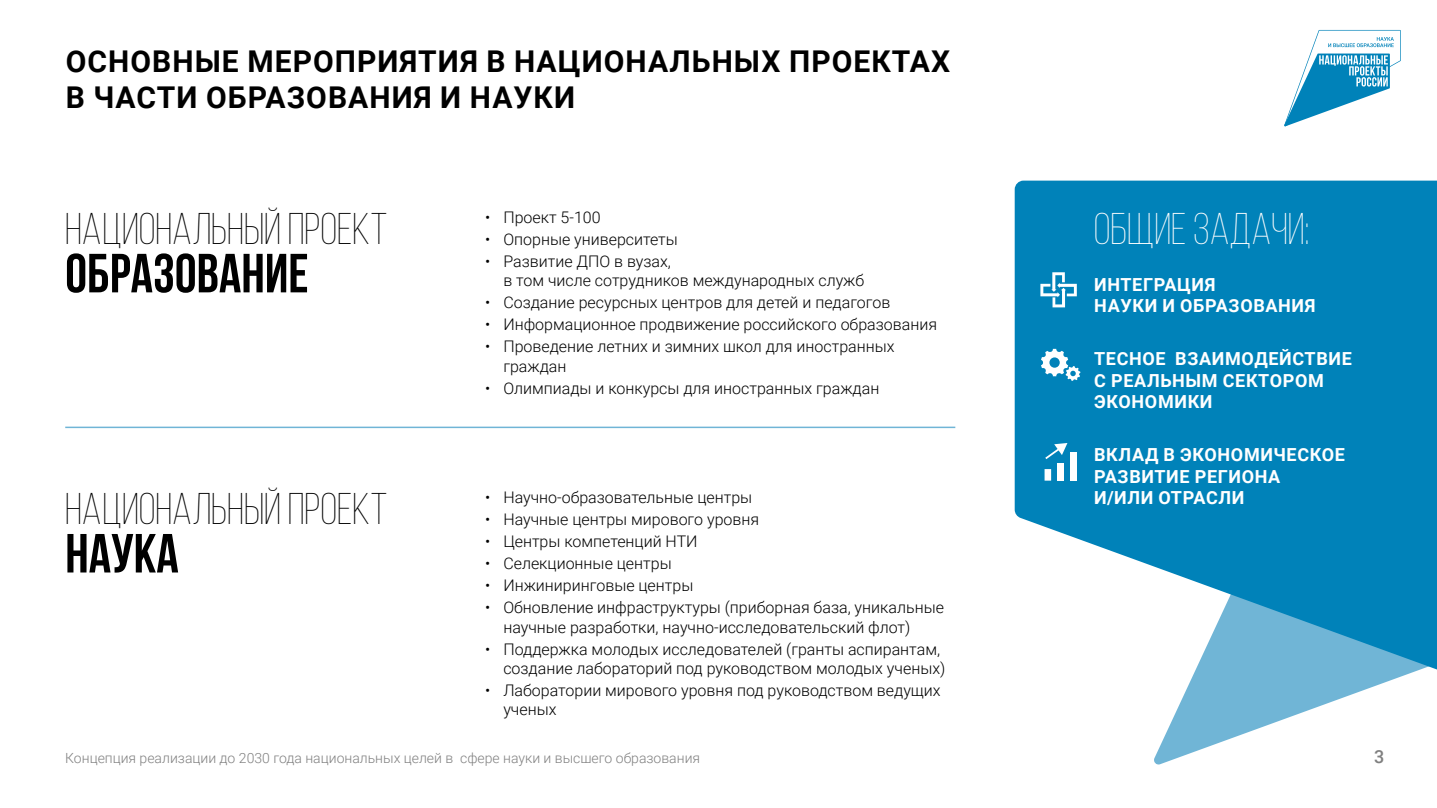
<style>
.page{position:relative;width:1437px;height:808px;background:#fff}
.page>*{position:absolute;margin:0;border:0;box-sizing:border-box;transform-origin:0 0}
.t1{font:700 55px "Bebas Neue";color:#000}
.t2{font:300 44.4px "Bebas Neue";color:#000}
.t3{font:300 44.4px "Bebas Neue";color:#fff}
.t4{font:700 30px/36px "Roboto";letter-spacing:.035em;color:#000}
.t5{font:700 18px/21.6px "Roboto";letter-spacing:.035em;color:#fff}
.t6{font:500 18px "Roboto";color:#808080}
.t7{font:300 16px/19.2px "Roboto";color:#000}
.t8{font:300 14px "Roboto";color:#808080}
</style>
<div class="page">
<svg style="left:1284px;top:30px;width:116px;height:96px"></svg>
<svg style="left:1014px;top:181px;width:422px;height:584px;fill:#0082b9"></svg>
<svg style="left:1040px;top:272px;width:36px;height:35px"></svg>
<svg style="left:1040px;top:349px;width:40px;height:32px"></svg>
<div style="left:1057px;top:463px;width:6px;height:17px;background:#fff"></div>
<div style="left:1044px;top:469px;width:7px;height:11px;background:#fff"></div>
<svg style="left:1045px;top:443px;width:22px;height:16px"></svg>
<div style="left:1070px;top:452px;width:6px;height:28px;background:#fff"></div>
<hr style="left:65px;top:426px;width:890px;height:2px;background:#70b5d6">
<h3 class="t4" style="left:66px;top:43px;width:885px">ОСНОВНЫЕ МЕРОПРИЯТИЯ В НАЦИОНАЛЬНЫХ ПРОЕКТАХ<br>В ЧАСТИ ОБРАЗОВАНИЯ И НАУКИ</h3>
<h2 class="t2" style="left:65px;top:205px;width:324px">Национальный проект</h2>
<h1 class="t1" style="left:65px;top:243px;width:245px">ОБРАЗОВАНИЕ</h1>
<h2 class="t2" style="left:65px;top:485px;width:324px">Национальный проект</h2>
<h1 class="t1" style="left:65px;top:523px;width:115px">наука</h1>
<p class="t7" style="left:485px;top:207px;width:117px">• Проект 5-100</p>
<p class="t7" style="left:485px;top:229px;width:194px">• Опорные университеты</p>
<p class="t7" style="left:503px;top:251px;width:362px;text-indent:-18px">• Развитие ДПО в вузах,<br>в том числе сотрудников международных служб</p>
<p class="t7" style="left:485px;top:292px;width:406px">• Создание ресурсных центров для детей и педагогов</p>
<p class="t7" style="left:485px;top:314px;width:453px">• Информационное продвижение российского образования</p>
<p class="t7" style="left:503px;top:336px;width:393px;text-indent:-18px">• Проведение летних и зимних школ для иностранных граждан</p>
<p class="t7" style="left:485px;top:378px;width:395px">• Олимпиады и конкурсы для иностранных граждан</p>
<p class="t7" style="left:485px;top:487px;width:268px">• Научно-образовательные центры</p>
<p class="t7" style="left:485px;top:509px;width:275px">• Научные центры мирового уровня</p>
<p class="t7" style="left:485px;top:531px;width:214px">• Центры компетенций НТИ</p>
<p class="t7" style="left:485px;top:553px;width:188px">• Селекционные центры</p>
<p class="t7" style="left:485px;top:575px;width:209px">• Инжиниринговые центры</p>
<p class="t7" style="left:503px;top:597px;width:442px;text-indent:-18px">• Обновление инфраструктуры (приборная база, уникальные научные разработки, научно-исследовательский флот)</p>
<p class="t7" style="left:503px;top:638px;width:443px;text-indent:-18px">• Поддержка молодых исследователей (гранты аспирантам, создание лабораторий под руководством молодых ученых)</p>
<p class="t7" style="left:503px;top:680px;width:439px;text-indent:-18px">• Лаборатории мирового уровня под руководством ведущих ученых</p>
<h2 class="t3" style="left:1093px;top:205px;width:217px">ОБЩИЕ ЗАДАЧИ:</h2>
<p class="t5" style="left:1094px;top:273px;width:223px">ИНТЕГРАЦИЯ<br>НАУКИ И ОБРАЗОВАНИЯ</p>
<p class="t5" style="left:1094px;top:347px;width:259px">ТЕСНОЕ ВЗАИМОДЕЙСТВИЕ<br>С РЕАЛЬНЫМ СЕКТОРОМ<br>ЭКОНОМИКИ</p>
<p class="t5" style="left:1094px;top:443px;width:252px">ВКЛАД В ЭКОНОМИЧЕСКОЕ<br>РАЗВИТИЕ РЕГИОНА<br>И/ИЛИ ОТРАСЛИ</p>
<p class="t8" style="left:65px;top:747px;width:636px">Концепция реализации до 2030 года национальных целей в сфере науки и высшего образования</p>
<p class="t6" style="left:1373px;top:743px;width:12px">3</p>
</div>
